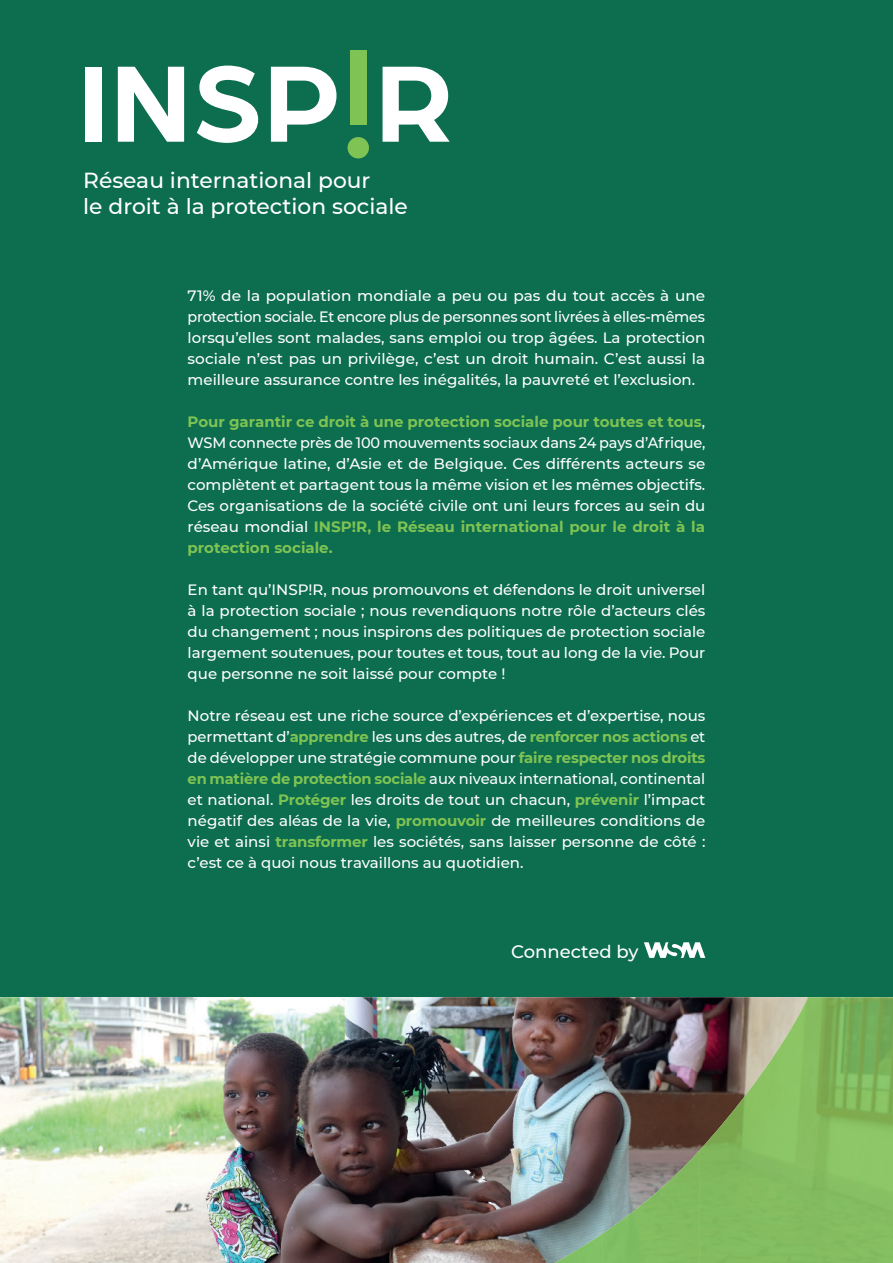
<style>
.page{position:relative;width:893px;height:1263px;background:#0c6d4f}
.page>*{position:absolute;margin:0;border:0;box-sizing:border-box;transform-origin:0 0}
.t1{font:500 21.75px/26.1px "Montserrat";color:#fff}
.t2{font:500 18px "Montserrat";color:#fff}
.t3{font:500 15px/21px "Montserrat";color:#fff;text-align:justify}
.s1{font-weight:700;color:#7ec353}
</style>
<div class="page">
<svg style="left:644px;top:942px;width:61px;height:16px"></svg>
<img style="left:0;top:997px;width:748px;height:266px">
<img style="left:748px;top:997px;width:145px;height:266px">
<img style="left:699px;top:1092px;width:49px;height:171px">
<img style="left:651px;top:1150px;width:49px;height:113px">
<img style="left:602px;top:1197px;width:49px;height:66px">
<img style="left:554px;top:1233px;width:49px;height:30px">
<div style="left:85px;top:67px;width:17px;height:75px;background:#fff"></div>
<svg style="left:118px;top:67px;width:66px;height:75px"></svg>
<svg style="left:197px;top:66px;width:61px;height:77px"></svg>
<svg style="left:271px;top:67px;width:65px;height:75px"></svg>
<svg style="left:383px;top:67px;width:67px;height:75px"></svg>
<div style="left:350px;top:50px;width:16px;height:75px;background:#7ec353"></div>
<div style="left:348px;top:137px;width:21px;height:21px;background:#7ec353;border-radius:50%"></div>
<h1 class="t1" style="left:83px;top:166px;width:326px">Réseau international pour<br>le droit à la protection sociale</h1>
<p class="t3" style="left:188px;top:284px;width:519px">71% de la population mondiale a peu ou pas du tout accès à une protection sociale. Et encore plus de personnes sont livrées à elles-mêmes lorsqu’elles sont malades, sans emploi ou trop âgées. La protection sociale n’est pas un privilège, c’est un droit humain. C’est aussi la meilleure assurance contre les inégalités, la pauvreté et l’exclusion.</p>
<p class="t3" style="left:188px;top:410px;width:519px"><span class="s1">Pour garantir ce droit à une protection sociale pour toutes et tous</span>, WSM connecte près de 100 mouvements sociaux dans 24 pays d’Afrique, d’Amérique latine, d’Asie et de Belgique. Ces différents acteurs se complètent et partagent tous la même vision et les mêmes objectifs.<br>Ces organisations de la société civile ont uni leurs forces au sein du réseau mondial <span class="s1">INSP!R, le Réseau international pour le droit à la protection sociale.</span></p>
<p class="t3" style="left:188px;top:578px;width:519px">En tant qu’INSP!R, nous promouvons et défendons le droit universel à la protection sociale ; nous revendiquons notre rôle d’acteurs clés du changement ; nous inspirons des politiques de protection sociale largement soutenues, pour toutes et tous, tout au long de la vie. Pour que personne ne soit laissé pour compte !</p>
<p class="t3" style="left:188px;top:704px;width:519px">Notre réseau est une riche source d’expériences et d’expertise, nous permettant d’<span class="s1">apprendre</span> les uns des autres, de <span class="s1">renforcer nos actions</span> et de développer une stratégie commune pour <span class="s1">faire respecter nos droits en matière de protection sociale</span> aux niveaux international, continental et national. <span class="s1">Protéger</span> les droits de tout un chacun, <span class="s1">prévenir</span> l’impact négatif des aléas de la vie, <span class="s1">promouvoir</span> de meilleures conditions de vie et ainsi <span class="s1">transformer</span> les sociétés, sans laisser personne de côté : c’est ce à quoi nous travaillons au quotidien.</p>
<p class="t2" style="left:511px;top:939px;width:129px">Connected by</p>
</div>
